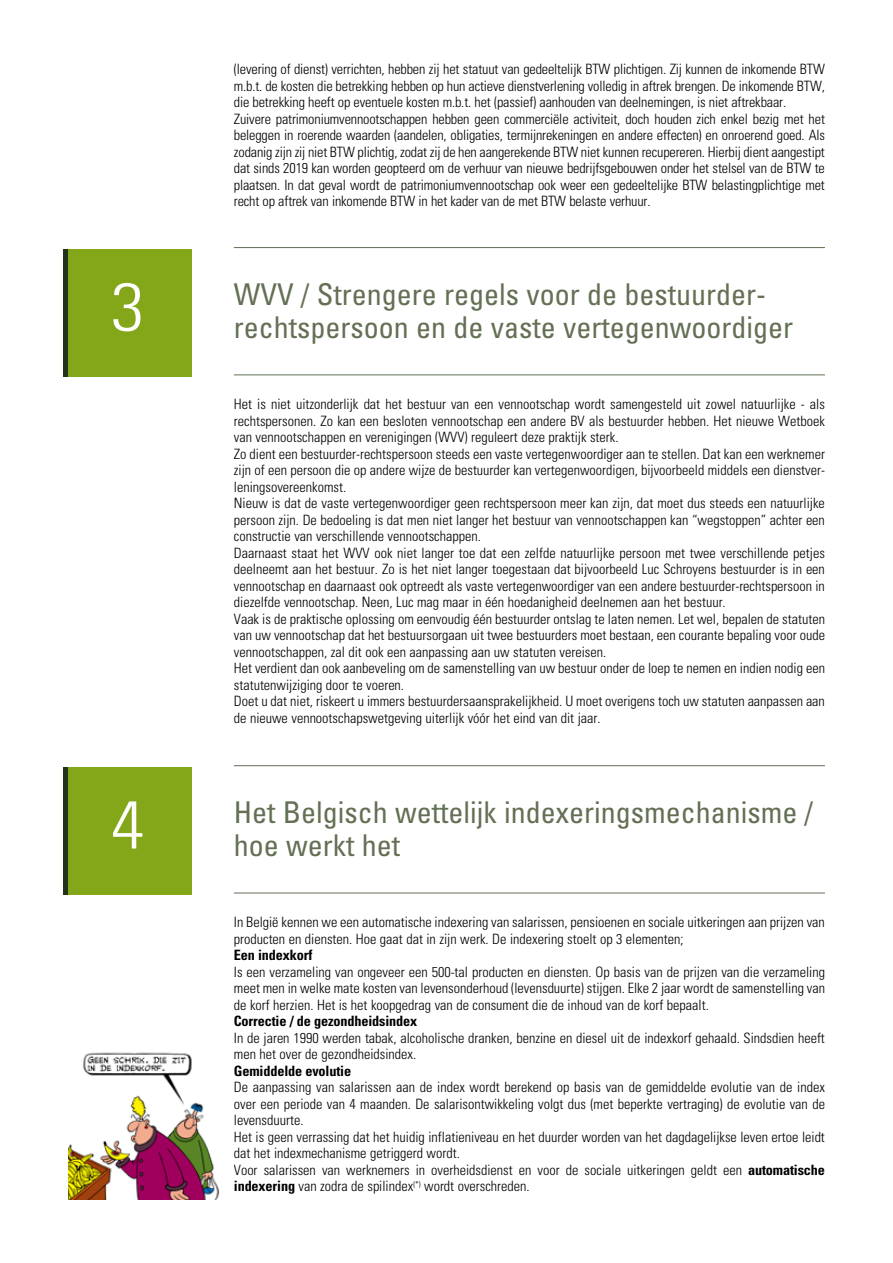
<style>
.page{position:relative;width:893px;height:1263px;background:#fff}
.page>*{position:absolute;margin:0;border:0;box-sizing:border-box;transform-origin:0 0}
.t1{font:300 condensed 67.5px "Univers LT Std";color:#fff;scale:1.11 1}
.t2{font:condensed 30px/33px "Univers LT Std";color:#637054}
.t3{font:300 condensed 14.25px/16.5px "Univers LT Std";color:#000}
.t4{font:700 condensed 14.25px "Univers LT Std";letter-spacing:-.01em;color:#000}
.s1{font-weight:700}
</style>
<div class="page">
<div style="left:64px;top:767px;width:127px;height:128px;background:#84a719"></div>
<hr style="left:234px;top:765px;width:591px;height:1px;background:#637054">
<hr style="left:234px;top:893px;width:591px;height:1px;background:#637054">
<hr style="left:64px;top:767px;width:4px;height:128px;background:#233218">
<div style="left:64px;top:250px;width:127px;height:127px;background:#84a719"></div>
<hr style="left:234px;top:247px;width:591px;height:1px;background:#637054">
<hr style="left:234px;top:374px;width:591px;height:1px;background:#637054">
<hr style="left:64px;top:250px;width:4px;height:127px;background:#233218">
<img style="left:68px;top:1052px;width:152px;height:147px">
<h1 class="t1" style="left:111px;top:266px;width:32px">3</h1>
<p class="t3" style="left:234px;top:61px;width:593px">(levering of dienst) verrichten, hebben zij het statuut van gedeeltelijk BTW plichtigen. Zij kunnen de inkomende BTW m.b.t. de kosten die betrekking hebben op hun actieve dienstverlening volledig in aftrek brengen. De inkomende BTW, die betrekking heeft op eventuele kosten m.b.t. het (passief) aanhouden van deelnemingen, is niet aftrekbaar.<br>Zuivere patrimoniumvennootschappen hebben geen commerciële activiteit, doch houden zich enkel bezig met het beleggen in roerende waarden (aandelen, obligaties, termijnrekeningen en andere effecten) en onroerend goed. Als zodanig zijn zij niet BTW plichtig, zodat zij de hen aangerekende BTW niet kunnen recupereren. Hierbij dient aangestipt dat sinds 2019 kan worden geopteerd om de verhuur van nieuwe bedrijfsgebouwen onder het stelsel van de BTW te plaatsen. In dat geval wordt de patrimoniumvennootschap ook weer een gedeeltelijke BTW belastingplichtige met recht op aftrek van inkomende BTW in het kader van de met BTW belaste verhuur.</p>
<h2 class="t2" style="left:234px;top:278px;width:561px">WVV / Strengere regels voor de bestuurder&shy;rechtspersoon en de vaste vertegenwoordiger</h2>
<p class="t3" style="left:234px;top:396px;width:593px">Het is niet uitzonderlijk dat het bestuur van een vennootschap wordt samengesteld uit zowel natuurlijke - als rechtspersonen. Zo kan een besloten vennootschap een andere BV als bestuurder hebben. Het nieuwe Wetboek van vennootschappen en verenigingen (WVV) reguleert deze praktijk sterk.<br>Zo dient een bestuurder-rechtspersoon steeds een vaste vertegenwoordiger aan te stellen. Dat kan een werknemer zijn of een persoon die op andere wijze de bestuurder kan vertegenwoordigen, bijvoorbeeld middels een dienstver&shy;leningsovereenkomst.<br>Nieuw is dat de vaste vertegenwoordiger geen rechtspersoon meer kan zijn, dat moet dus steeds een natuurlijke persoon zijn. De bedoeling is dat men niet langer het bestuur van vennootschappen kan “wegstoppen” achter een constructie van verschillende vennootschappen.<br>Daarnaast staat het WVV ook niet langer toe dat een zelfde natuurlijke persoon met twee verschillende petjes deelneemt aan het bestuur. Zo is het niet langer toegestaan dat bijvoorbeeld Luc Schroyens bestuurder is in een vennootschap en daarnaast ook optreedt als vaste vertegenwoordiger van een andere bestuurder-rechtspersoon in diezelfde vennootschap. Neen, Luc mag maar in één hoedanigheid deelnemen aan het bestuur.<br>Vaak is de praktische oplossing om eenvoudig één bestuurder ontslag te laten nemen. Let wel, bepalen de statuten van uw vennootschap dat het bestuursorgaan uit twee bestuurders moet bestaan, een courante bepaling voor oude vennootschappen, zal dit ook een aanpassing aan uw statuten vereisen.<br>Het verdient dan ook aanbeveling om de samenstelling van uw bestuur onder de loep te nemen en indien nodig een statutenwijziging door te voeren.<br>Doet u dat niet, riskeert u immers bestuurdersaansprakelijkheid. U moet overigens toch uw statuten aanpassen aan de nieuwe vennootschapswetgeving uiterlijk vóór het eind van dit jaar.</p>
<h1 class="t1" style="left:111px;top:784px;width:32px">4</h1>
<h2 class="t2" style="left:234px;top:796px;width:581px">Het Belgisch wettelijk indexeringsmechanisme / hoe werkt het</h2>
<p class="t3" style="left:234px;top:914px;width:593px">In België kennen we een automatische indexering van salarissen, pensioenen en sociale uitkeringen aan prijzen van producten en diensten. Hoe gaat dat in zijn werk. De indexering stoelt op 3 elementen;</p>
<p class="t4" style="left:234px;top:946px;width:80px">Een indexkorf</p>
<p class="t3" style="left:234px;top:963px;width:593px;text-align:justify">Is een verzameling van ongeveer een 500-tal producten en diensten. Op basis van de prijzen van die verzameling meet men in welke mate kosten van levensonderhoud (levensduurte) stijgen. Elke 2 jaar wordt de samenstelling van de korf herzien. Het is het koopgedrag van de consument die de inhoud van de korf bepaalt.</p>
<p class="t4" style="left:234px;top:1012px;width:185px">Correctie / de gezondheidsindex</p>
<p class="t3" style="left:234px;top:1029px;width:593px">In de jaren 1990 werden tabak, alcoholische dranken, benzine en diesel uit de indexkorf gehaald. Sindsdien heeft men het over de gezondheidsindex.</p>
<p class="t4" style="left:234px;top:1062px;width:119px">Gemiddelde evolutie</p>
<p class="t3" style="left:234px;top:1079px;width:593px">De aanpassing van salarissen aan de index wordt berekend op basis van de gemiddelde evolutie van de index over een periode van 4 maanden. De salarisontwikkeling volgt dus (met beperkte vertraging) de evolutie van de levensduurte.<br>Het is geen verrassing dat het huidig inflatieniveau en het duurder worden van het dagdagelijkse leven ertoe leidt dat het indexmechanisme getriggerd wordt.<br>Voor salarissen van werknemers in overheidsdienst en voor de sociale uitkeringen geldt een <span class="s1">automatische indexering</span> van zodra de spilindex<sup>(*)</sup> wordt overschreden.</p>
</div>
